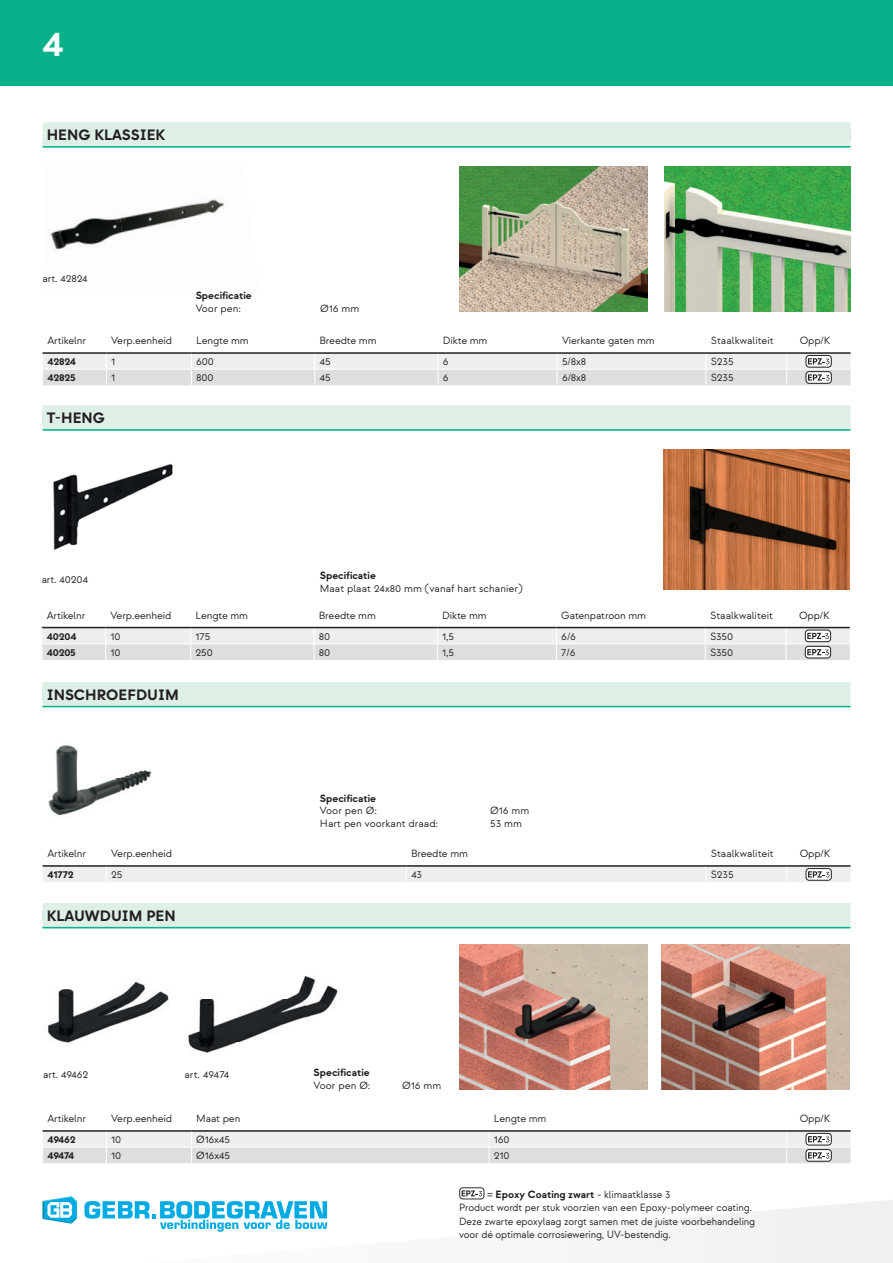
<style>
.page{position:relative;width:893px;height:1263px;background:#fff}
.page>*{position:absolute;margin:0;border:0;box-sizing:border-box;transform-origin:0 0}
.t1{font:700 36px "Strawford";color:#fff}
.t2{font:700 15px "Strawford";color:#231f20}
.t3{font:10.5px/13.5px "Strawford";letter-spacing:-.015em;color:#231f20}
.t4{font:700 10.5px "Strawford";color:#231f20}
.s1{font-size:12px}
.s2{font-weight:700}
</style>
<div class="page">
<div style="left:43px;top:903px;width:807px;height:25px;background:#deefe6"></div>
<hr style="left:43px;top:927px;width:807px;height:1px;background:#08b18a">
<img style="left:188px;top:975px;width:150px;height:78px">
<img style="left:48px;top:981px;width:121px;height:62px">
<img style="left:459px;top:944px;width:188px;height:145px">
<img style="left:662px;top:944px;width:188px;height:145px">
<svg style="left:42px;top:1130px;width:808px;height:33px"></svg>
<img style="left:50px;top:217px;width:64px;height:31px">
<img style="left:114px;top:203px;width:87px;height:32px">
<img style="left:201px;top:199px;width:24px;height:16px">
<div style="left:43px;top:122px;width:807px;height:26px;background:#deefe6"></div>
<hr style="left:43px;top:146px;width:807px;height:2px;background:#08b18a">
<img style="left:459px;top:166px;width:188px;height:146px">
<img style="left:664px;top:166px;width:186px;height:146px">
<svg style="left:42px;top:352px;width:808px;height:33px"></svg>
<img style="left:53px;top:464px;width:120px;height:86px">
<div style="left:43px;top:405px;width:807px;height:26px;background:#deefe6"></div>
<hr style="left:43px;top:429px;width:807px;height:2px;background:#08b18a">
<img style="left:664px;top:449px;width:186px;height:141px">
<svg style="left:42px;top:626px;width:808px;height:34px"></svg>
<svg style="left:327px;top:1199px;width:566px;height:64px"></svg>
<img style="left:48px;top:745px;width:104px;height:71px">
<svg style="left:42px;top:865px;width:808px;height:17px"></svg>
<div style="left:43px;top:682px;width:807px;height:25px;background:#deefe6"></div>
<hr style="left:43px;top:706px;width:807px;height:1px;background:#08b18a">
<div style="left:0;top:0;width:893px;height:85px;background:#08b18a"></div>
<svg style="left:43px;top:1196px;width:34px;height:28px"></svg>
<svg style="left:84px;top:1201px;width:243px;height:31px"></svg>
<svg style="left:459px;top:1187px;width:25px;height:12px"></svg>
<h1 class="t1" style="left:43px;top:21px;width:23px">4</h1>
<h2 class="t2" style="left:47px;top:126px;width:120px">HENG KLASSIEK</h2>
<p class="t3" style="left:43px;top:272px;width:47px">art. 42824</p>
<p class="t4" style="left:196px;top:289px;width:58px">Specificatie</p>
<p class="t3" style="left:196px;top:302px;width:47px">Voor pen:</p>
<p class="t3" style="left:320px;top:302px;width:41px">Ø16 mm</p>
<p class="t3" style="left:47px;top:334px;width:40px">Artikelnr</p>
<p class="t3" style="left:111px;top:334px;width:62px">Verp.eenheid</p>
<p class="t3" style="left:196px;top:334px;width:54px">Lengte mm</p>
<p class="t3" style="left:320px;top:334px;width:59px">Breedte mm</p>
<p class="t3" style="left:443px;top:334px;width:46px">Dikte mm</p>
<p class="t3" style="left:562px;top:334px;width:94px">Vierkante gaten mm</p>
<p class="t3" style="left:711px;top:334px;width:64px">Staalkwaliteit</p>
<p class="t3" style="left:800px;top:334px;width:32px">Opp/K</p>
<p class="t4" style="left:47px;top:355px;width:30px">42824</p>
<p class="t3" style="left:111px;top:355px;width:6px">1</p>
<p class="t3" style="left:196px;top:355px;width:19px">600</p>
<p class="t3" style="left:320px;top:355px;width:13px">45</p>
<p class="t3" style="left:443px;top:355px;width:7px">6</p>
<p class="t3" style="left:562px;top:355px;width:26px">5/8x8</p>
<p class="t3" style="left:711px;top:355px;width:24px">S235</p>
<p class="t4" style="left:47px;top:371px;width:30px">42825</p>
<p class="t3" style="left:111px;top:371px;width:6px">1</p>
<p class="t3" style="left:196px;top:371px;width:19px">800</p>
<p class="t3" style="left:320px;top:371px;width:13px">45</p>
<p class="t3" style="left:443px;top:371px;width:7px">6</p>
<p class="t3" style="left:562px;top:371px;width:26px">6/8x8</p>
<p class="t3" style="left:711px;top:371px;width:24px">S235</p>
<h2 class="t2" style="left:47px;top:409px;width:60px">T-HENG</h2>
<p class="t4" style="left:320px;top:569px;width:58px">Specificatie</p>
<p class="t3" style="left:320px;top:582px;width:204px">Maat plaat 24x80 mm (vanaf hart schanier)</p>
<p class="t3" style="left:42px;top:572px;width:48px">art. 40204</p>
<p class="t3" style="left:47px;top:608px;width:40px">Artikelnr</p>
<p class="t3" style="left:111px;top:608px;width:62px">Verp.eenheid</p>
<p class="t3" style="left:196px;top:608px;width:54px">Lengte mm</p>
<p class="t3" style="left:319px;top:608px;width:59px">Breedte mm</p>
<p class="t3" style="left:442px;top:608px;width:46px">Dikte mm</p>
<p class="t3" style="left:561px;top:608px;width:86px">Gatenpatroon mm</p>
<p class="t3" style="left:710px;top:608px;width:64px">Staalkwaliteit</p>
<p class="t3" style="left:799px;top:608px;width:32px">Opp/K</p>
<p class="t4" style="left:47px;top:629px;width:31px">40204</p>
<p class="t3" style="left:111px;top:629px;width:12px">10</p>
<p class="t3" style="left:196px;top:629px;width:16px">175</p>
<p class="t3" style="left:319px;top:629px;width:13px">80</p>
<p class="t3" style="left:442px;top:629px;width:13px">1,5</p>
<p class="t3" style="left:561px;top:629px;width:16px">6/6</p>
<p class="t3" style="left:710px;top:629px;width:25px">S350</p>
<p class="t4" style="left:47px;top:646px;width:31px">40205</p>
<p class="t3" style="left:111px;top:646px;width:12px">10</p>
<p class="t3" style="left:196px;top:646px;width:19px">250</p>
<p class="t3" style="left:319px;top:646px;width:13px">80</p>
<p class="t3" style="left:442px;top:646px;width:13px">1,5</p>
<p class="t3" style="left:561px;top:646px;width:16px">7/6</p>
<p class="t3" style="left:710px;top:646px;width:25px">S350</p>
<h2 class="t2" style="left:47px;top:685px;width:134px">INSCHROEFDUIM</h2>
<p class="t4" style="left:320px;top:792px;width:58px">Specificatie</p>
<p class="t3" style="left:320px;top:804px;width:58px">Voor pen Ø:</p>
<p class="t3" style="left:490px;top:804px;width:41px">Ø16 mm</p>
<p class="t3" style="left:320px;top:817px;width:120px">Hart pen voorkant draad:</p>
<p class="t3" style="left:490px;top:817px;width:33px">53 mm</p>
<p class="t3" style="left:47px;top:847px;width:40px">Artikelnr</p>
<p class="t3" style="left:111px;top:847px;width:62px">Verp.eenheid</p>
<p class="t3" style="left:411px;top:847px;width:59px">Breedte mm</p>
<p class="t3" style="left:711px;top:847px;width:64px">Staalkwaliteit</p>
<p class="t3" style="left:800px;top:847px;width:32px">Opp/K</p>
<p class="t4" style="left:47px;top:868px;width:28px">41772</p>
<p class="t3" style="left:111px;top:868px;width:13px">25</p>
<p class="t3" style="left:411px;top:868px;width:13px">43</p>
<p class="t3" style="left:711px;top:868px;width:24px">S235</p>
<h2 class="t2" style="left:47px;top:906px;width:130px">KLAUWDUIM PEN</h2>
<p class="t3" style="left:43px;top:1068px;width:47px">art. 49462</p>
<p class="t3" style="left:185px;top:1068px;width:46px">art. 49474</p>
<p class="t4" style="left:314px;top:1066px;width:58px">Specificatie</p>
<p class="t3" style="left:314px;top:1079px;width:58px">Voor pen Ø:</p>
<p class="t3" style="left:402px;top:1079px;width:41px">Ø16 mm</p>
<p class="t3" style="left:47px;top:1112px;width:40px">Artikelnr</p>
<p class="t3" style="left:111px;top:1112px;width:62px">Verp.eenheid</p>
<p class="t3" style="left:196px;top:1112px;width:46px">Maat pen</p>
<p class="t3" style="left:494px;top:1112px;width:54px">Lengte mm</p>
<p class="t3" style="left:800px;top:1112px;width:32px">Opp/K</p>
<p class="t4" style="left:47px;top:1133px;width:30px">49462</p>
<p class="t3" style="left:111px;top:1133px;width:12px">10</p>
<p class="t3" style="left:196px;top:1133px;width:35px">Ø16x45</p>
<p class="t3" style="left:494px;top:1133px;width:17px">160</p>
<p class="t4" style="left:47px;top:1149px;width:28px">49474</p>
<p class="t3" style="left:111px;top:1149px;width:12px">10</p>
<p class="t3" style="left:196px;top:1149px;width:35px">Ø16x45</p>
<p class="t3" style="left:494px;top:1149px;width:17px">210</p>
<p class="t3" style="left:459px;top:1188px;width:298px;text-indent:28px"><span class="s1">=</span> <span class="s2">Epoxy Coating zwart</span> - klimaatklasse 3<br>Product wordt per stuk voorzien van een Epoxy-polymeer coating.<br>Deze zwarte epoxylaag zorgt samen met de juiste voorbehandeling voor dé optimale corrosiewering, UV-bestendig.</p>
</div>
